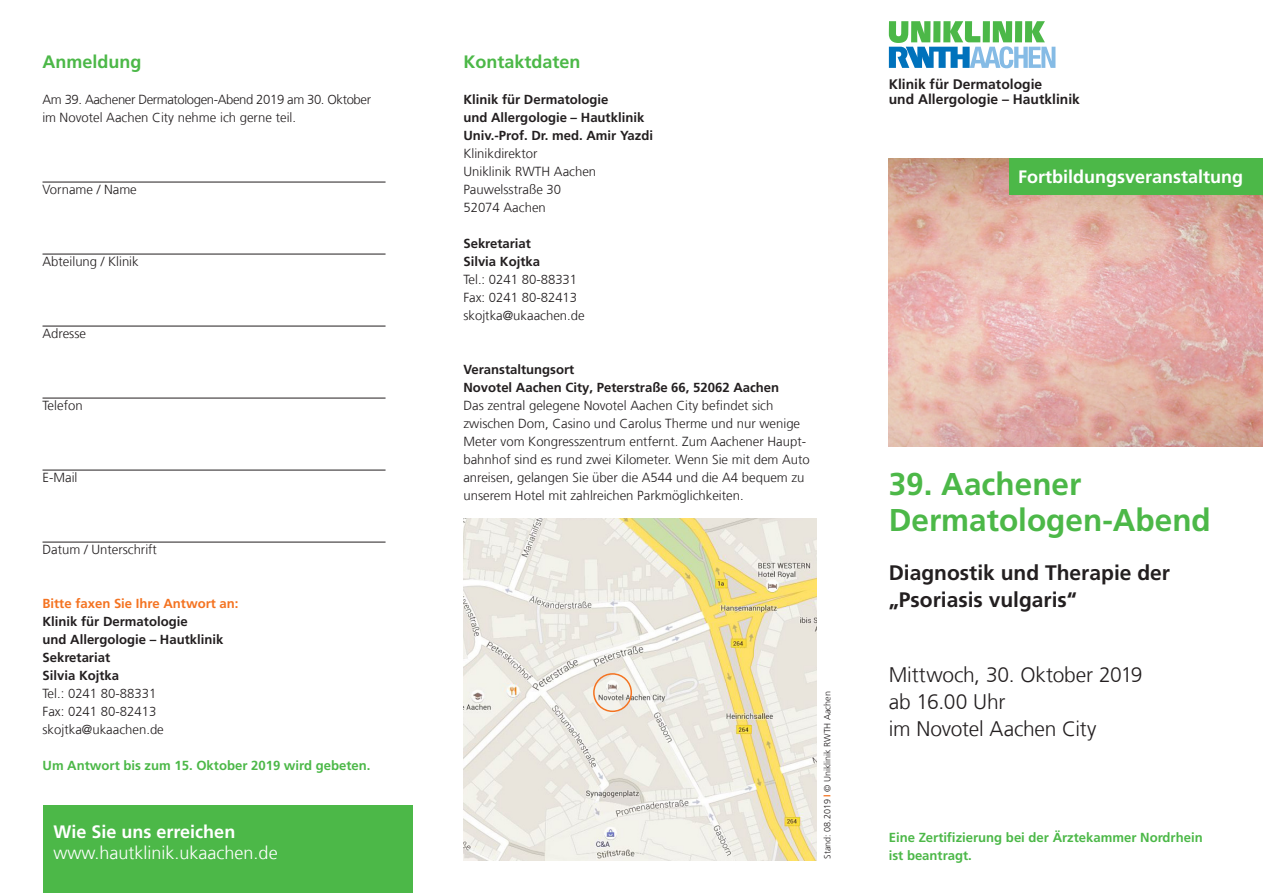
<style>
.page{position:relative;width:1263px;height:893px;background:#fff}
.page>*{position:absolute;margin:0;border:0;box-sizing:border-box;transform-origin:0 0}
.t1{font:700 31.5px/36px "Frutiger LT Com";color:#4cb848}
.t2{font:300 21px/27px "Frutiger LT Com";letter-spacing:-.01em;color:#231f20}
.t3{font:700 21px/27px "Frutiger LT Com";color:#231f20}
.t4{font:700 18px "Frutiger LT Com";color:#fff}
.t5{font:300 18px "Frutiger LT Com";color:#fff}
.t6{font:700 18px "Frutiger LT Com";color:#4cb848}
.t7{font:700 13.8px/15px "Frutiger LT Com";color:#231f20}
.t8{font:300 13.2px/18px "Frutiger LT Com";color:#231f20}
.t9{font:700 13.2px/18px "Frutiger LT Com";color:#231f20}
.t10{font:700 13.2px/18px "Frutiger LT Com";color:#4cb848}
.t11{font:300 13.2px/18px "Frutiger LT Com";letter-spacing:-.03em;color:#231f20}
.t12{font:700 13.2px "Frutiger LT Com";color:#f47321}
.t13{font:300 9px "Frutiger LT Com";color:#231f20}
.s1{font-weight:700;color:#f47321}
</style>
<div class="page">
<img style="left:889px;top:158px;width:374px;height:288px">
<img style="left:463px;top:518px;width:353px;height:342px">
<div style="left:1010px;top:158px;width:253px;height:36px;background:#4cb848"></div>
<div style="left:593px;top:673px;width:39px;height:39px;border:2px solid #f47321;border-radius:50%"></div>
<hr style="left:43px;top:182px;width:342px;height:1px;background:#231f20">
<hr style="left:43px;top:254px;width:342px;height:1px;background:#231f20">
<hr style="left:43px;top:326px;width:342px;height:1px;background:#231f20">
<hr style="left:43px;top:398px;width:342px;height:1px;background:#231f20">
<hr style="left:43px;top:470px;width:342px;height:1px;background:#231f20">
<hr style="left:43px;top:542px;width:342px;height:1px;background:#231f20">
<div style="left:43px;top:805px;width:369px;height:88px;background:#4cb848"></div>
<svg style="left:889px;top:21px;width:166px;height:47px"></svg>
<h3 class="t6" style="left:43px;top:51px;width:100px">Anmeldung</h3>
<p class="t11" style="left:43px;top:91px;width:330px">Am 39. Aachener Dermatologen-Abend 2019 am 30. Oktober im Novotel Aachen City nehme ich gerne teil.</p>
<p class="t8" style="left:43px;top:181px;width:96px">Vorname / Name</p>
<p class="t8" style="left:43px;top:253px;width:98px">Abteilung / Klinik</p>
<p class="t8" style="left:43px;top:325px;width:45px">Adresse</p>
<p class="t8" style="left:43px;top:397px;width:42px">Telefon</p>
<p class="t8" style="left:43px;top:469px;width:36px">E-Mail</p>
<p class="t8" style="left:43px;top:541px;width:116px">Datum / Unterschrift</p>
<p class="t12" style="left:43px;top:596px;width:197px">Bitte faxen Sie Ihre Antwort an:</p>
<p class="t9" style="left:43px;top:613px;width:182px">Klinik für Dermatologie<br>und Allergologie – Hautklinik<br>Sekretariat<br>Silvia Kojtka</p>
<p class="t8" style="left:43px;top:685px;width:123px">Tel.: 0241 80-88331<br>Fax: 0241 80-82413 skojtka@ukaachen.de</p>
<p class="t10" style="left:43px;top:756px;width:329px">Um Antwort bis zum 15. Oktober 2019 wird gebeten.</p>
<h3 class="t4" style="left:54px;top:821px;width:183px">Wie Sie uns erreichen</h3>
<h3 class="t5" style="left:54px;top:842px;width:226px">www.hautklinik.ukaachen.de</h3>
<h3 class="t6" style="left:463px;top:51px;width:119px">Kontaktdaten</h3>
<p class="t9" style="left:463px;top:91px;width:191px">Klinik für Dermatologie<br>und Allergologie – Hautklinik<br>Univ.-Prof. Dr. med. Amir Yazdi</p>
<p class="t8" style="left:463px;top:145px;width:134px">Klinikdirektor<br>Uniklinik RWTH Aachen<br>Pauwelsstraße 30<br>52074 Aachen</p>
<p class="t9" style="left:463px;top:234px;width:78px">Sekretariat<br>Silvia Kojtka</p>
<p class="t8" style="left:463px;top:271px;width:123px">Tel.: 0241 80-88331<br>Fax: 0241 80-82413 skojtka@ukaachen.de</p>
<p class="t9" style="left:463px;top:360px;width:317px">Veranstaltungsort<br>Novotel Aachen City, Peterstraße 66, 52062 Aachen</p>
<p class="t8" style="left:463px;top:396px;width:348px">Das zentral gelegene Novotel Aachen City befindet sich zwischen Dom, Casino und Carolus Therme und nur wenige Meter vom Kongresszentrum entfernt. Zum Aachener Haupt&shy;bahnhof sind es rund zwei Kilometer. Wenn Sie mit dem Auto anreisen, gelangen Sie über die A544 und die A4 bequem zu unserem Hotel mit zahlreichen Parkmöglichkeiten.</p>
<p class="t13" style="left:822px;top:859px;width:169px;rotate:-90deg">Stand: 08.2019 <span class="s1">l</span> © Uniklinik RWTH Aachen</p>
<p class="t7" style="left:889px;top:77px;width:193px">Klinik für Dermatologie<br>und Allergologie – Hautklinik</p>
<h3 class="t4" style="left:1018px;top:166px;width:227px">Fortbildungsveranstaltung</h3>
<h1 class="t1" style="left:889px;top:466px;width:324px">39. Aachener<br>Dermatologen-Abend</h1>
<h2 class="t3" style="left:889px;top:559px;width:283px">Diagnostik und Therapie der „Psoriasis vulgaris“</h2>
<h2 class="t2" style="left:889px;top:662px;width:255px">Mittwoch, 30. Oktober 2019 ab 16.00 Uhr<br>im Novotel Aachen City</h2>
<p class="t10" style="left:889px;top:829px;width:315px">Eine Zertifizierung bei der Ärztekammer Nordrhein ist beantragt.</p>
</div>
